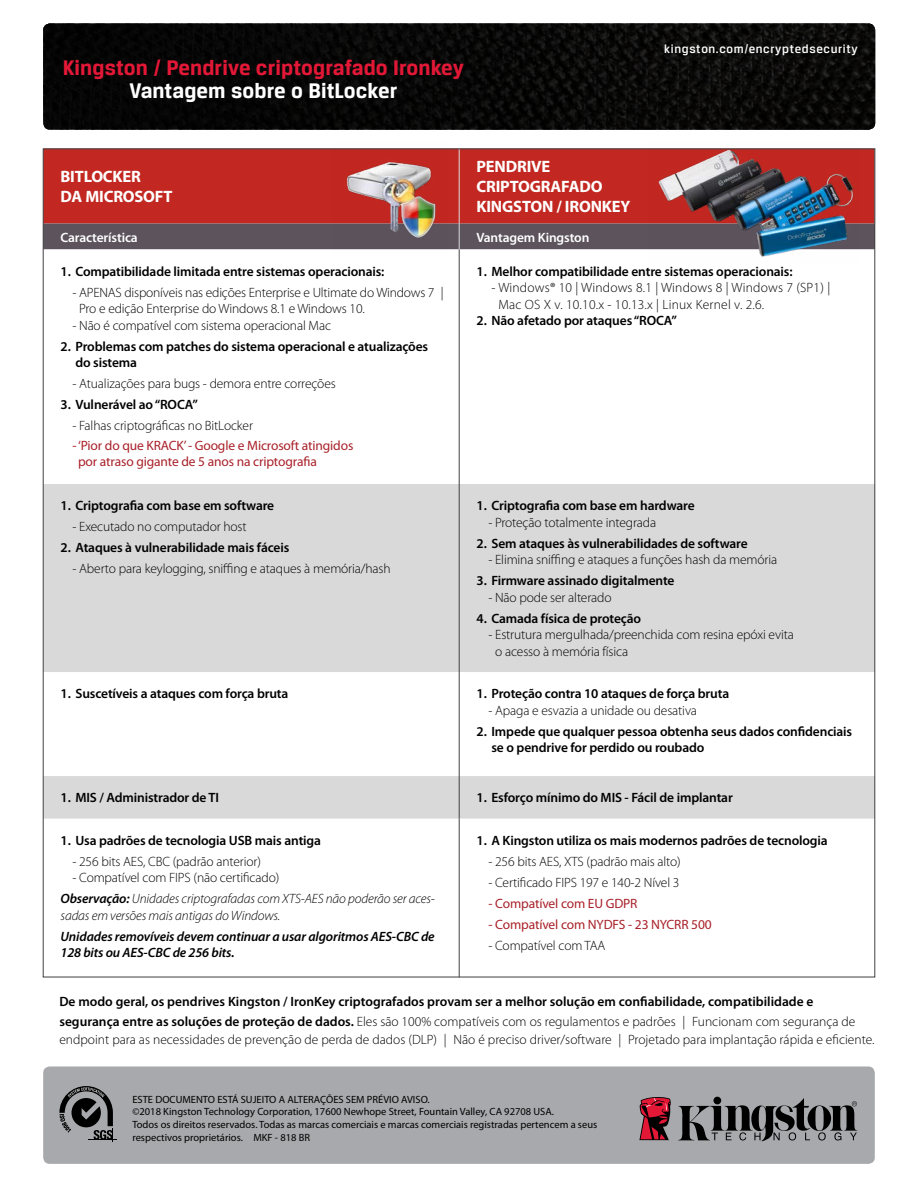
<style>
.page{position:relative;width:918px;height:1188px;background:#fff}
.page>*{position:absolute;margin:0;border:0;box-sizing:border-box;transform-origin:0 0}
.t1{font:700 22.5px "Breuer Text";letter-spacing:.005em;color:#e31837}
.t2{font:700 22.5px "Breuer Text";letter-spacing:.005em;color:#fff}
.t3{font:700 16.5px/20.2px "Myriad Pro";letter-spacing:-.01em;color:#fff}
.t4{font:600 13.5px/16.5px "Myriad Pro";letter-spacing:-.01em;color:#000}
.t5{font:300 13.5px/16.5px "Myriad Pro";letter-spacing:-.01em;color:#000}
.t6{font:13.5px/16.5px "Myriad Pro";letter-spacing:-.01em;color:#a9212a}
.t7{font:italic 300 13.5px/21px "Myriad Pro";letter-spacing:-.01em;color:#000}
.t8{font:300 13.5px/16.5px "Myriad Pro";letter-spacing:.015em;color:#000}
.t9{font:italic 600 13.5px/16.5px "Myriad Pro";letter-spacing:-.01em;color:#000}
.t10{font:600 13.5px "Myriad Pro";letter-spacing:-.01em;color:#fff}
.t11{font:500 12.75px "Breuer Text";letter-spacing:.05em;color:#fff}
.t12{font:10.5px/12.6px "Myriad Pro";color:#000}
.s1{font-style:normal}
.s2{font-weight:600}
.s3{font-weight:300}
</style>
<div class="page">
<div style="left:45px;top:150px;width:828px;height:74px;background:#c22821"></div>
<div style="left:45px;top:484px;width:828px;height:188px;background:#d9d9d9"></div>
<div style="left:45px;top:776px;width:828px;height:43px;background:#d9d9d9"></div>
<div style="left:45px;top:224px;width:828px;height:25px;background:#5c535d"></div>
<hr style="left:459px;top:249px;width:1px;height:235px;background:#414042">
<hr style="left:459px;top:484px;width:1px;height:188px;background:#414042">
<hr style="left:459px;top:672px;width:1px;height:104px;background:#414042">
<hr style="left:459px;top:776px;width:1px;height:43px;background:#414042">
<hr style="left:459px;top:819px;width:1px;height:158px;background:#414042">
<hr style="left:459px;top:148px;width:1px;height:76px;background:#d9d9d9">
<hr style="left:875px;top:148px;width:1px;height:76px;background:#d9d9d9">
<div style="left:43px;top:1066px;width:832px;height:98px;background:#a7a9ac;border-radius:6px"></div>
<svg style="left:43px;top:24px;width:832px;height:106px;background:#090908"></svg>
<svg style="left:678px;top:1098px;width:179px;height:43px"></svg>
<svg style="left:639px;top:1097px;width:32px;height:43px"></svg>
<svg style="left:59px;top:1086px;width:57px;height:56px"></svg>
<img style="left:332px;top:148px;width:115px;height:102px">
<img style="left:649px;top:148px;width:209px;height:109px">
<h1 class="t1" style="left:63px;top:55px;width:403px">Kingston / Pendrive criptografado Ironkey</h1>
<h1 class="t2" style="left:130px;top:77px;width:269px">Vantagem sobre o BitLocker</h1>
<p class="t11" style="left:664px;top:41px;width:195px">kingston.com/encryptedsecurity</p>
<p class="t3" style="left:60px;top:166px;width:114px">BITLOCKER<br>DA MICROSOFT</p>
<p class="t3" style="left:476px;top:156px;width:156px">PENDRIVE<br>CRIPTOGRAFADO<br>KINGSTON / IRONKEY</p>
<p class="t10" style="left:60px;top:228px;width:79px">Característica</p>
<p class="t10" style="left:476px;top:228px;width:114px">Vantagem Kingston</p>
<p class="t4" style="left:60px;top:263px;width:326px">1. Compatibilidade limitada entre sistemas operacionais:</p>
<p class="t5" style="left:79px;top:284px;width:366px;text-indent:-7px">- APENAS disponíveis nas edições Enterprise e Ultimate do Windows 7 |<br>Pro e edição Enterprise do Windows 8.1 e Windows 10.</p>
<p class="t5" style="left:72px;top:317px;width:260px">- Não é compatível com sistema operacional Mac</p>
<p class="t4" style="left:75px;top:338px;width:354px;text-indent:-15px">2. Problemas com patches do sistema operacional e atualizações do sistema</p>
<p class="t5" style="left:72px;top:375px;width:265px">- Atualizações para bugs - demora entre correções</p>
<p class="t4" style="left:60px;top:396px;width:139px">3. Vulnerável ao “ROCA”</p>
<p class="t5" style="left:72px;top:417px;width:182px">- Falhas criptográficas no BitLocker</p>
<p class="t6" style="left:78px;top:437px;width:277px;text-indent:-6px">- ‘Pior do que KRACK’ - Google e Microsoft atingidos por atraso gigante de 5 anos na criptografia</p>
<p class="t4" style="left:476px;top:263px;width:318px">1. Melhor compatibilidade entre sistemas operacionais:</p>
<p class="t8" style="left:498px;top:279px;width:333px;text-indent:-7px">- Windows® 10 | Windows 8.1 | Windows 8 | Windows 7 (SP1) |<br>Mac OS X v. 10.10.x - 10.13.x | Linux Kernel v. 2.6.</p>
<p class="t4" style="left:476px;top:312px;width:202px">2. Não afetado por ataques “ROCA”</p>
<p class="t4" style="left:60px;top:497px;width:215px">1. Criptografia com base em software</p>
<p class="t5" style="left:72px;top:518px;width:176px">- Executado no computador host</p>
<p class="t4" style="left:60px;top:539px;width:230px">2. Ataques à vulnerabilidade mais fáceis</p>
<p class="t5" style="left:72px;top:560px;width:320px">- Aberto para keylogging, sniffing e ataques à memória/hash</p>
<p class="t4" style="left:476px;top:497px;width:220px">1. Criptografia com base em hardware</p>
<p class="t5" style="left:488px;top:514px;width:169px">- Proteção totalmente integrada</p>
<p class="t4" style="left:476px;top:535px;width:273px">2. Sem ataques às vulnerabilidades de software</p>
<p class="t5" style="left:488px;top:551px;width:290px">- Elimina sniffing e ataques a funções hash da memória</p>
<p class="t4" style="left:476px;top:572px;width:200px">3. Firmware assinado digitalmente</p>
<p class="t5" style="left:488px;top:589px;width:125px">- Não pode ser alterado</p>
<p class="t4" style="left:476px;top:610px;width:166px">4. Camada física de proteção</p>
<p class="t5" style="left:495px;top:626px;width:300px;text-indent:-7px">- Estrutura mergulhada/preenchida com resina epóxi evita o acesso à memória física</p>
<p class="t4" style="left:60px;top:685px;width:229px">1. Suscetíveis a ataques com força bruta</p>
<p class="t4" style="left:476px;top:685px;width:254px">1. Proteção contra 10 ataques de força bruta</p>
<p class="t5" style="left:488px;top:702px;width:210px">- Apaga e esvazia a unidade ou desativa</p>
<p class="t4" style="left:491px;top:723px;width:362px;text-indent:-15px">2. Impede que qualquer pessoa obtenha seus dados confidenciais se o pendrive for perdido ou roubado</p>
<p class="t4" style="left:60px;top:789px;width:160px">1. MIS / Administrador de TI</p>
<p class="t4" style="left:476px;top:789px;width:258px">1. Esforço mínimo do MIS - Fácil de implantar</p>
<p class="t4" style="left:60px;top:832px;width:262px">1. Usa padrões de tecnologia USB mais antiga</p>
<p class="t5" style="left:72px;top:853px;width:190px">- 256 bits AES, CBC (padrão anterior)</p>
<p class="t7" style="left:60px;top:867px;width:376px;text-indent:12px"><span class="s1">- Compatível com FIPS (não certificado)<br></span><span class="s2">Observação:</span> Unidades criptografadas com XTS-AES não poderão ser aces-</p>
<p class="t7" style="left:60px;top:905px;width:221px">sadas em versões mais antigas do Windows.</p>
<p class="t9" style="left:60px;top:928px;width:376px">Unidades removíveis devem continuar a usar algoritmos AES-CBC de<br>128 bits ou AES-CBC de 256 bits.</p>
<p class="t4" style="left:476px;top:832px;width:353px">1. A Kingston utiliza os mais modernos padrões de tecnologia</p>
<p class="t5" style="left:488px;top:853px;width:194px">- 256 bits AES, XTS (padrão mais alto)</p>
<p class="t5" style="left:488px;top:874px;width:193px">- Certificado FIPS 197 e 140-2 Nível 3</p>
<p class="t6" style="left:488px;top:895px;width:151px">- Compatível com EU GDPR</p>
<p class="t6" style="left:488px;top:916px;width:225px">- Compatível com NYDFS - 23 NYCRR 500</p>
<p class="t5" style="left:488px;top:937px;width:118px">- Compatível com TAA</p>
<p class="t4" style="left:59px;top:991px;width:797px;line-height:19.5px">De modo geral, os pendrives Kingston / IronKey criptografados provam ser a melhor solução em confiabilidade, compatibilidade e segurança entre as soluções de proteção de dados. <span class="s3">Eles são 100% compatíveis com os regulamentos e padrões | Funcionam com segurança de</span></p>
<p class="t5" style="left:59px;top:1031px;width:817px">endpoint para as necessidades de prevenção de perda de dados (DLP) | Não é preciso driver/software | Projetado para implantação rápida e eficiente.</p>
<p class="t12" style="left:132px;top:1093px;width:466px">ESTE DOCUMENTO ESTÁ SUJEITO A ALTERAÇÕES SEM PRÉVIO AVISO.<br>©2018 Kingston Technology Corporation, 17600 Newhope Street, Fountain Valley, CA 92708 USA.<br>Todos os direitos reservados. Todas as marcas comerciais e marcas comerciais registradas pertencem a seus respectivos proprietários. MKF - 818 BR</p>
</div>
